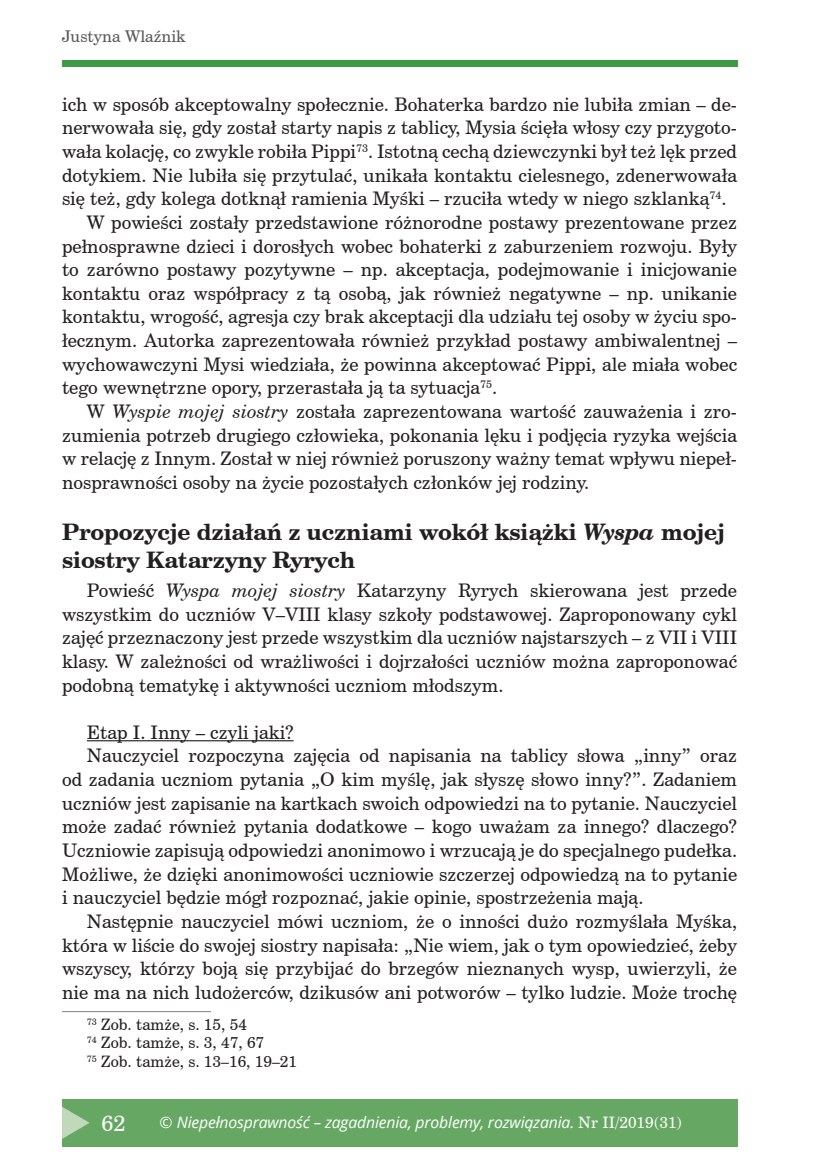
<style>
.page{position:relative;width:819px;height:1166px;background:#fff}
.page>*{position:absolute;margin:0;border:0;box-sizing:border-box;transform-origin:0 0}
.srodtytuł{font:700 22.75px/28px "Century Schoolbook BT";letter-spacing:-.01em;color:#231f20}
.t1{font:21.88px "Century Schoolbook BT";color:#fff}
.tekst_zasadniczy{font:18.72px/23.6px "Century Schoolbook BT";color:#231f20;text-align:justify}
.pagina-L{font:16.1px "Century Schoolbook BT";color:#57585a}
.t2{font:italic 15.75px "Open Sans";letter-spacing:-.01em;color:#fff}
.PRZYPIS{font:15.75px "Century Schoolbook BT";color:#231f20}
.s1{font-style:italic}
.s2{font-style:normal}
.s3{font-family:"Century Schoolbook BT";font-style:normal}
</style>
<div class="page">
<div style="left:62px;top:1099px;width:675px;height:47px;background:#66a863"></div>
<svg style="left:62px;top:1107px;width:28px;height:32px"></svg>
<div style="left:62px;top:60px;width:675px;height:7px;background:#3e9a46"></div>
<hr style="left:87px;top:740px;width:206px;height:1px;background:#231f20">
<hr style="left:62px;top:1011px;width:149px;height:1px;background:#808285">
<p class="pagina-L" style="left:62px;top:25px;width:125px">Justyna Wlaźnik</p>
<p class="tekst_zasadniczy" style="left:62px;top:92px;width:676px">ich w sposób akceptowalny społecznie. Bohaterka bardzo nie lubiła zmian – de&shy;nerwowała się, gdy został starty napis z tablicy, Mysia ścięła włosy czy przygoto&shy;wała kolację, co zwykle robiła Pippi<sup>73</sup>. Istotną cechą dziewczynki był też lęk przed dotykiem. Nie lubiła się przytulać, unikała kontaktu cielesnego, zdenerwowała się też, gdy kolega dotknął ramienia Myśki – rzuciła wtedy w niego szklanką<sup>74</sup>.</p>
<p class="tekst_zasadniczy" style="left:62px;top:210px;width:676px;text-indent:25px">W powieści zostały przedstawione różnorodne postawy prezentowane przez pełnosprawne dzieci i dorosłych wobec bohaterki z zaburzeniem rozwoju. Były to zarówno postawy pozytywne – np. akceptacja, podejmowanie i inicjowanie kontaktu oraz współpracy z tą osobą, jak również negatywne – np. unikanie kontaktu, wrogość, agresja czy brak akceptacji dla udziału tej osoby w życiu spo&shy;łecznym. Autorka zaprezentowała również przykład postawy ambiwalentnej – wychowawczyni Mysi wiedziała, że powinna akceptować Pippi, ale miała wobec tego wewnętrzne opory, przerastała ją ta sytuacja<sup>75</sup>.</p>
<p class="tekst_zasadniczy" style="left:62px;top:399px;width:676px;text-indent:25px">W <span class="s1">Wyspie mojej siostry</span> została zaprezentowana wartość zauważenia i zro&shy;zumienia potrzeb drugiego człowieka, pokonania lęku i podjęcia ryzyka wejścia w relację z Innym. Został w niej również poruszony ważny temat wpływu niepeł&shy;nosprawności osoby na życie pozostałych członków jej rodziny.</p>
<p class="srodtytuł" style="left:62px;top:518px;width:664px">Propozycje działań z uczniami wokół książki <span class="s1">Wyspa</span> mojej siostry Katarzyny Ryrych</p>
<p class="tekst_zasadniczy" style="left:62px;top:578px;width:676px;text-indent:25px">Powieść <span class="s1">Wyspa mojej siostry</span> Katarzyny Ryrych skierowana jest przede wszystkim do uczniów V–VIII klasy szkoły podstawowej. Zaproponowany cykl zajęć przeznaczony jest przede wszystkim dla uczniów najstarszych – z VII i VIII klasy. W zależności od wrażliwości i dojrzałości uczniów można zaproponować podobną tematykę i aktywności uczniom młodszym.</p>
<p class="tekst_zasadniczy" style="left:87px;top:720px;width:208px">Etap I. Inny – czyli jaki?</p>
<p class="tekst_zasadniczy" style="left:62px;top:743px;width:676px;text-indent:25px">Nauczyciel rozpoczyna zajęcia od napisania na tablicy słowa „inny” oraz od zadania uczniom pytania „O kim myślę, jak słyszę słowo inny?”. Zadaniem uczniów jest zapisanie na kartkach swoich odpowiedzi na to pytanie. Nauczyciel może zadać również pytania dodatkowe – kogo uważam za innego? dlaczego?<br>Uczniowie zapisują odpowiedzi anonimowo i wrzucają je do specjalnego pudełka.<br>Możliwe, że dzięki anonimowości uczniowie szczerzej odpowiedzą na to pytanie i nauczyciel będzie mógł rozpoznać, jakie opinie, spostrzeżenia mają.</p>
<p class="tekst_zasadniczy" style="left:62px;top:909px;width:676px;text-indent:25px">Następnie nauczyciel mówi uczniom, że o inności dużo rozmyślała Myśka, która w liście do swojej siostry napisała: „Nie wiem, jak o tym opowiedzieć, żeby wszyscy, którzy boją się przybijać do brzegów nieznanych wysp, uwierzyli, że nie ma na nich ludożerców, dzikusów ani potworów – tylko ludzie. Może trochę</p>
<p class="PRZYPIS" style="left:87px;top:1013px;width:162px"><sup>73</sup> Zob. tamże, s. 15, 54</p>
<p class="PRZYPIS" style="left:87px;top:1031px;width:179px"><sup>74</sup> Zob. tamże, s. 3, 47, 67</p>
<p class="PRZYPIS" style="left:87px;top:1050px;width:212px"><sup>75</sup> Zob. tamże, s. 13–16, 19–21</p>
<p class="t1" style="left:101px;top:1107px;width:25px">62</p>
<p class="t2" style="left:160px;top:1112px;width:524px"><span class="s2">©</span> Niepełnosprawność – zagadnienia, problemy, rozwiązania. <span class="s3">Nr II/2019(31)</span></p>
</div>
